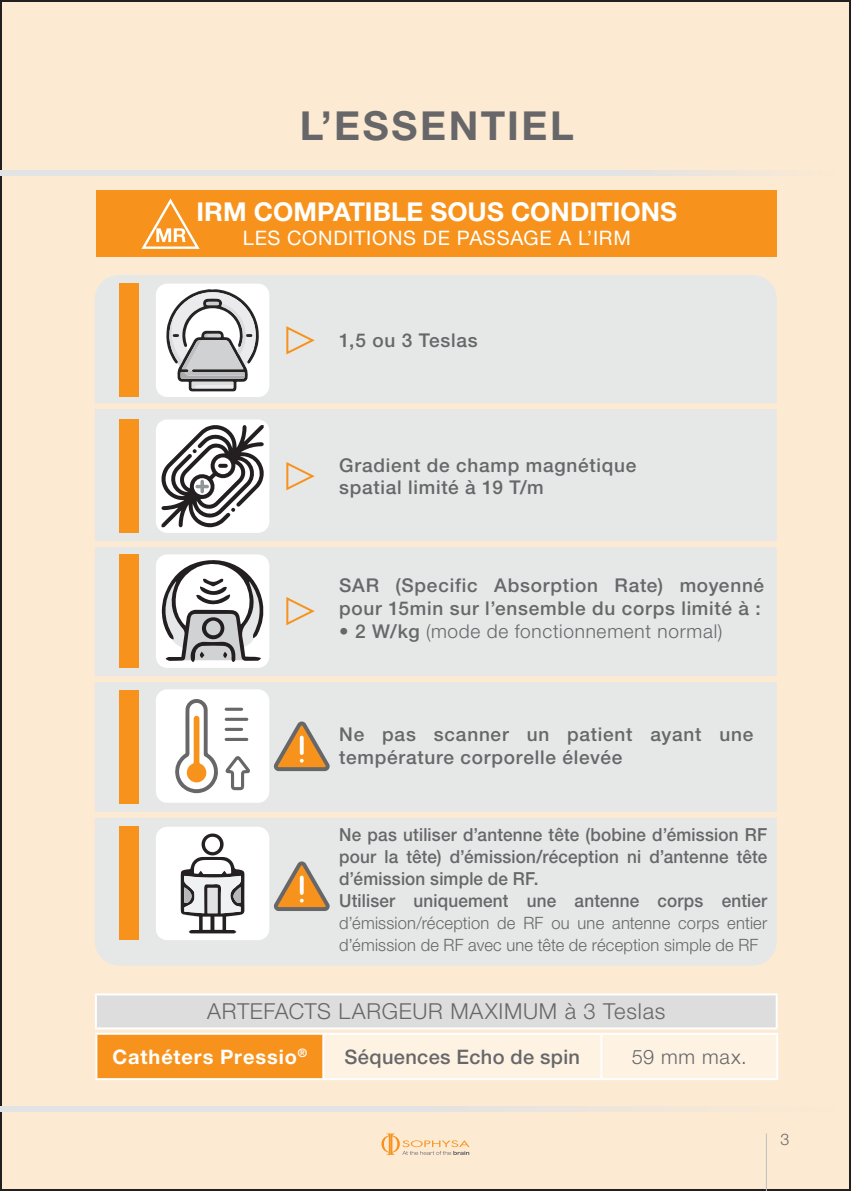
<style>
.page{position:relative;width:851px;height:1191px;background:#fff}
.page>*{position:absolute;margin:0;border:0;box-sizing:border-box;transform-origin:0 0}
.Body_c10{font:700 40px "Helvetica Neue LT Std";letter-spacing:.065em;color:#67676a}
.Body_c10-2{font:700 26px "Helvetica Neue LT Std";color:#fff}
.Body_c10-3{font:300 22px "Helvetica Neue LT Std";letter-spacing:.035em;color:#67676a}
.Body_c10-4{font:20px "Helvetica Neue LT Std";letter-spacing:.035em;color:#fff}
.Body_c10-5{font:500 20px "Helvetica Neue LT Std";letter-spacing:.015em;color:#67676a}
.Body_c10-6{font:700 20px "Helvetica Neue LT Std";letter-spacing:.045em;color:#fff}
.Body_c10-7{font:300 20px "Helvetica Neue LT Std";letter-spacing:.035em;color:#67676a}
.Body_c10-8{font:500 19px/22.8px "Helvetica Neue LT Std";letter-spacing:.04em;color:#67676a}
.Body_c10-9{font:300 19px "Helvetica Neue LT Std";letter-spacing:.04em;color:#67676a}
.Body_c10-10{font:500 18px/22px "Helvetica Neue LT Std";letter-spacing:.01em;color:#67676a;text-align:justify;scale:.95 1}
.Body_c10-11{font:300 17px/22px "Helvetica Neue LT Std";letter-spacing:.015em;color:#67676a}
.t1{font:300 16px "Helvetica Neue LT Std";color:#67676a}
.s1{font-weight:500}
</style>
<div class="page">
<div style="left:1px;top:1px;width:848px;height:1189px;background:#fcead2"></div>
<svg style="left:0;top:1106px;width:664px;height:5px;background:#e4e3e1"></svg>
<div style="left:0;top:170px;width:833px;height:6px;background:#e2e3e4"></div>
<svg style="left:381px;top:1133px;width:88px;height:22px"></svg>
<hr style="left:765px;top:1133px;width:1px;height:58px;background:#bfbfbf">
<div style="left:96px;top:190px;width:681px;height:67px;background:#f7931d"></div>
<svg style="left:141px;top:198px;width:58px;height:51px"></svg>
<div style="left:96px;top:994px;width:680px;height:34px;background:#ddd"></div>
<hr style="left:95px;top:993px;width:682px;height:2px;background:#fff">
<hr style="left:95px;top:995px;width:2px;height:32px;background:#fff">
<hr style="left:775px;top:995px;width:2px;height:32px;background:#fff">
<hr style="left:95px;top:1027px;width:682px;height:2px;background:#fff">
<div style="left:96px;top:1033px;width:227px;height:46px;background:#f7931d"></div>
<div style="left:324px;top:1034px;width:452px;height:44px;background:#fef2e3"></div>
<hr style="left:95px;top:1032px;width:228px;height:2px;background:#fff">
<hr style="left:95px;top:1034px;width:2px;height:44px;background:#fff">
<hr style="left:323px;top:1032px;width:278px;height:2px;background:#fff">
<hr style="left:322px;top:1034px;width:2px;height:44px;background:#fff">
<hr style="left:601px;top:1032px;width:177px;height:2px;background:#fff">
<hr style="left:600px;top:1034px;width:2px;height:44px;background:#fff">
<hr style="left:776px;top:1034px;width:2px;height:44px;background:#fff">
<hr style="left:95px;top:1078px;width:228px;height:2px;background:#fff">
<hr style="left:323px;top:1078px;width:278px;height:2px;background:#fff">
<hr style="left:601px;top:1078px;width:177px;height:2px;background:#fff">
<div style="left:95px;top:275px;width:681px;height:690px;background:#e6e7e7;border-radius:24px"></div>
<div style="left:156px;top:284px;width:113px;height:113px;background:#fff;border-radius:11px"></div>
<svg style="left:166px;top:289px;width:93px;height:102px"></svg>
<div style="left:156px;top:419px;width:113px;height:114px;background:#fff;border-radius:11px"></div>
<svg style="left:161px;top:425px;width:102px;height:102px"></svg>
<svg style="left:200px;top:480px;width:4px;height:13px"></svg>
<hr style="left:195px;top:485px;width:14px;height:3px;background:#939598;border-radius:2px">
<div style="left:156px;top:554px;width:113px;height:114px;background:#fff;border-radius:11px"></div>
<svg style="left:162px;top:560px;width:101px;height:102px"></svg>
<div style="left:156px;top:689px;width:113px;height:113px;background:#fff;border-radius:11px"></div>
<svg style="left:175px;top:699px;width:75px;height:94px"></svg>
<div style="left:156px;top:826px;width:113px;height:114px;background:#fff;border-radius:11px"></div>
<svg style="left:181px;top:833px;width:63px;height:100px"></svg>
<div style="left:119px;top:284px;width:19px;height:113px;background:#f7931d"></div>
<div style="left:119px;top:419px;width:19px;height:114px;background:#f7931d"></div>
<div style="left:119px;top:554px;width:19px;height:114px;background:#f7931d"></div>
<div style="left:119px;top:690px;width:19px;height:114px;background:#f7931d"></div>
<div style="left:119px;top:826px;width:19px;height:114px;background:#f7931d"></div>
<svg style="left:286px;top:326px;width:29px;height:29px"></svg>
<svg style="left:286px;top:462px;width:29px;height:29px"></svg>
<svg style="left:286px;top:597px;width:29px;height:29px"></svg>
<div style="left:81px;top:403px;width:709px;height:6px;background:#fcead2"></div>
<div style="left:81px;top:541px;width:709px;height:6px;background:#fcead2"></div>
<div style="left:81px;top:676px;width:709px;height:6px;background:#fcead2"></div>
<div style="left:81px;top:811px;width:709px;height:6px;background:#fcead2"></div>
<svg style="left:273px;top:721px;width:57px;height:51px"></svg>
<hr style="left:300px;top:735px;width:3px;height:20px;background:#fff;border-radius:2px">
<svg style="left:273px;top:861px;width:57px;height:50px"></svg>
<hr style="left:300px;top:875px;width:3px;height:20px;background:#fff;border-radius:2px">
<p class="Body_c10" style="left:300px;top:101px;width:275px">L’ESSENTIEL</p>
<p class="Body_c10-2" style="left:196px;top:195px;width:482px">IRM COMPATIBLE SOUS CONDITIONS</p>
<p class="Body_c10-4" style="left:243px;top:225px;width:389px">LES CONDITIONS DE PASSAGE A L’IRM</p>
<p class="Body_c10-8" style="left:339px;top:329px;width:140px">1,5 ou 3 Teslas</p>
<p class="Body_c10-8" style="left:339px;top:453px;width:299px">Gradient de champ magnétique spatial limité à 19 T/m</p>
<p class="Body_c10-8" style="left:339px;top:574px;width:426px">SAR (Specific Absorption Rate) moyenné pour 15min sur l’ensemble du corps limité à :</p>
<p class="Body_c10-9" style="left:339px;top:619px;width:385px"><span class="s1">• 2 W/kg</span> (mode de fonctionnement normal)</p>
<p class="Body_c10-8" style="left:339px;top:723px;width:415px">Ne pas scanner un patient ayant une température corporelle élevée</p>
<p class="Body_c10-10" style="left:339px;top:823px;width:452px">Ne pas utiliser d’antenne tête (bobine d’émission RF pour la tête) d’émission/réception ni d’antenne tête d’émission simple de RF.</p>
<p class="Body_c10-10" style="left:339px;top:889px;width:452px">Utiliser uniquement une antenne corps entier</p>
<p class="Body_c10-11" style="left:339px;top:911px;width:429px">d’émission/réception de RF ou une antenne corps entier d’émission de RF avec une tête de réception simple de RF</p>
<p class="Body_c10-3" style="left:207px;top:998px;width:459px">ARTEFACTS LARGEUR MAXIMUM à 3 Teslas</p>
<p class="Body_c10-6" style="left:112px;top:1044px;width:196px">Cathéters Pressio<sup>®</sup></p>
<p class="Body_c10-5" style="left:344px;top:1044px;width:237px">Séquences Echo de spin</p>
<p class="Body_c10-7" style="left:631px;top:1044px;width:116px">59 mm max.</p>
<p class="t1" style="left:780px;top:1129px;width:10px">3</p>
</div>
